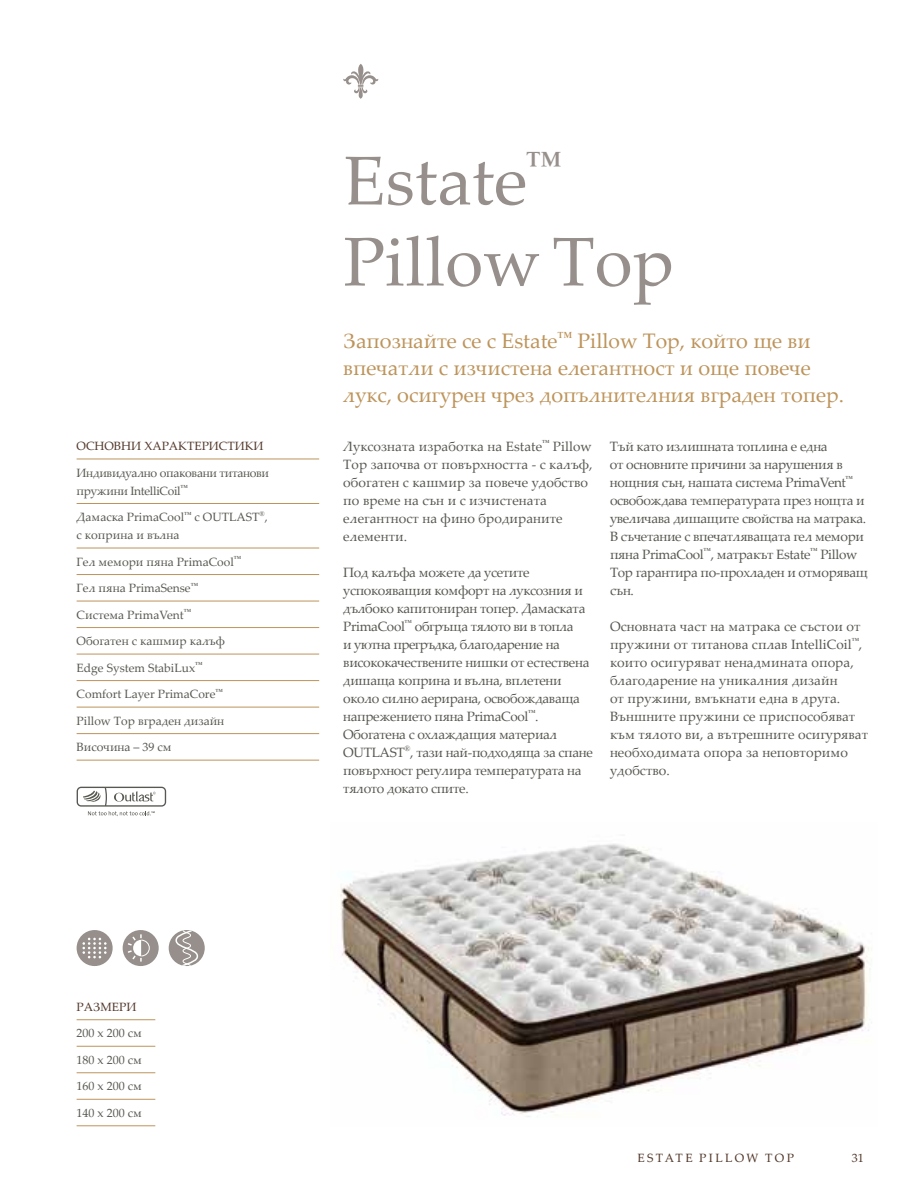
<style>
.page{position:relative;width:915px;height:1191px;background:#fff}
.page>*{position:absolute;margin:0;border:0;box-sizing:border-box;transform-origin:0 0}
.t1{font:69px/81px "Palatino Linotype";color:#968f8b}
.t2{font:21px/27px "Palatino Linotype";color:#bd945b}
.t3{font:13.5px/18px "Palatino Linotype";letter-spacing:-.025em;color:#585852}
.t4{font:13.5px/18px "Palatino Linotype";letter-spacing:.005em;color:#585852}
.t5{font:12px "Palatino Linotype";color:#585852}
.t6{font:12px/18px "Palatino Linotype";letter-spacing:-.025em;color:#585852}
.t7{font:12px "Palatino Linotype";color:#52372a}
.t8{font:12px "Palatino Linotype";letter-spacing:.2em;color:#52372a}
.t9{font:7.05px "Times New Roman";color:#585852}
</style>
<div class="page">
<svg style="left:77px;top:786px;width:89px;height:30px"></svg>
<div style="left:77px;top:930px;width:36px;height:36px;background:#968f8b;border-radius:50%"></div>
<svg style="left:82px;top:937px;width:24px;height:21px"></svg>
<div style="left:123px;top:930px;width:36px;height:36px;background:#968f8b;border-radius:50%"></div>
<hr style="left:140px;top:934px;width:2px;height:27px;background:#fff">
<svg style="left:128px;top:936px;width:22px;height:23px"></svg>
<div style="left:169px;top:930px;width:36px;height:36px;background:#968f8b;border-radius:50%"></div>
<svg style="left:175px;top:930px;width:24px;height:36px"></svg>
<img style="left:340px;top:844px;width:532px;height:273px">
<hr style="left:77px;top:458px;width:242px;height:1px;background:#bd945b">
<hr style="left:77px;top:503px;width:242px;height:1px;background:#bd945b">
<hr style="left:77px;top:547px;width:242px;height:1px;background:#bd945b">
<hr style="left:77px;top:574px;width:242px;height:1px;background:#bd945b">
<hr style="left:77px;top:600px;width:242px;height:1px;background:#bd945b">
<hr style="left:77px;top:627px;width:242px;height:1px;background:#bd945b">
<hr style="left:77px;top:653px;width:242px;height:1px;background:#bd945b">
<hr style="left:77px;top:680px;width:242px;height:1px;background:#bd945b">
<hr style="left:77px;top:706px;width:242px;height:1px;background:#bd945b">
<hr style="left:77px;top:733px;width:242px;height:1px;background:#bd945b">
<hr style="left:77px;top:759px;width:242px;height:1px;background:#bd945b">
<svg style="left:343px;top:64px;width:35px;height:35px"></svg>
<hr style="left:77px;top:1019px;width:78px;height:1px;background:#bd945b">
<hr style="left:77px;top:1045px;width:78px;height:1px;background:#bd945b">
<hr style="left:77px;top:1072px;width:78px;height:1px;background:#bd945b">
<hr style="left:77px;top:1098px;width:78px;height:1px;background:#bd945b">
<hr style="left:77px;top:1125px;width:78px;height:1px;background:#bd945b">
<p class="t7" style="left:77px;top:437px;width:188px">ОСНОВНИ ХАРАКТЕРИСТИКИ</p>
<p class="t6" style="left:77px;top:463px;width:194px">Индивидуално опаковани титанови пружини IntelliCoil<sup>™</sup></p>
<p class="t5" style="left:77px;top:508px;width:192px">Дамаска PrimaCool<sup>™</sup> с OUTLAST ,</p>
<p class="t9" style="left:259px;top:508px;width:7px">®</p>
<p class="t5" style="left:77px;top:526px;width:104px">с коприна и вълна</p>
<p class="t5" style="left:77px;top:553px;width:166px">Гел мемори пяна PrimaCool<sup>™</sup></p>
<p class="t5" style="left:77px;top:579px;width:123px">Гел пяна PrimaSense<sup>™</sup></p>
<p class="t5" style="left:77px;top:606px;width:116px">Система PrimaVent<sup>™</sup></p>
<p class="t5" style="left:77px;top:632px;width:150px">Обогатен с кашмир калъф</p>
<p class="t5" style="left:77px;top:659px;width:127px">Edge System StabiLux<sup>™</sup></p>
<p class="t5" style="left:77px;top:685px;width:148px">Comfort Layer PrimaCore<sup>™</sup></p>
<p class="t5" style="left:77px;top:712px;width:149px">Pillow Top вграден дизайн</p>
<p class="t5" style="left:77px;top:738px;width:97px">Височина – 39 см</p>
<h1 class="t1" style="left:343px;top:138px;width:332px">Estate<sup>™<br></sup>Pillow Top</h1>
<h2 class="t2" style="left:343px;top:326px;width:502px">Запознайте се с Estate<sup>™</sup> Pillow Top, който ще ви впечатли с изчистена елегантност и още повече лукс, осигурен чрез допълнителния вграден топер.</h2>
<p class="t3" style="left:609px;top:437px;width:259px">Тъй като излишната топлина е една<br>от основните причини за нарушения в нощния сън, нашата система PrimaVent<sup>™ </sup>освобождава температурата през нощта и увеличава дишащите свойства на матрака.<br>В съчетание с впечатляващата гел мемори пяна PrimaCool<sup>™</sup>, матракът Estate<sup>™</sup> Pillow Top гарантира по-прохладен и отморяващ сън.</p>
<p class="t4" style="left:609px;top:617px;width:259px">Основната част на матрака се състои от пружини от титанова сплав IntelliCoil<sup>™</sup>, които осигуряват ненадмината опора, благодарение на уникалния дизайн<br>от пружини, вмъкнати една в друга.<br>Външните пружини се приспособяват към тялото ви, а вътрешните осигуряват необходимата опора за неповторимо удобство.</p>
<p class="t4" style="left:343px;top:437px;width:251px">Луксозната изработка на Estate<sup>™</sup> Pillow<br>Top започва от повърхността - с калъф, обогатен с кашмир за повече удобство по време на сън и с изчистената елегантност на фино бродираните елементи.</p>
<p class="t3" style="left:343px;top:563px;width:251px">Под калъфа можете да усетите успокояващия комфорт на луксозния и дълбоко капитониран топер. Дамаската PrimaCool<sup>™</sup> обгръща тялото ви в топла<br>и уютна прегръдка, благодарение на висококачествените нишки от естествена дишаща коприна и вълна, вплетени около силно аерирана, освобождаваща напрежението пяна PrimaCool<sup>™</sup>.<br>Обогатена с охлаждащия материал OUTLAST<sup>®</sup>, тази най-подходяща за спане повърхност регулира температурата на тялото докато спите.</p>
<p class="t7" style="left:77px;top:998px;width:61px">РАЗМЕРИ</p>
<p class="t5" style="left:77px;top:1024px;width:67px">200 x 200 см</p>
<p class="t5" style="left:77px;top:1051px;width:67px">180 x 200 см</p>
<p class="t5" style="left:77px;top:1077px;width:67px">160 x 200 см</p>
<p class="t5" style="left:77px;top:1104px;width:67px">140 x 200 см</p>
<p class="t8" style="left:637px;top:1149px;width:158px">ESTATE PILLOW TOP</p>
<p class="t7" style="left:851px;top:1149px;width:13px">31</p>
</div>
